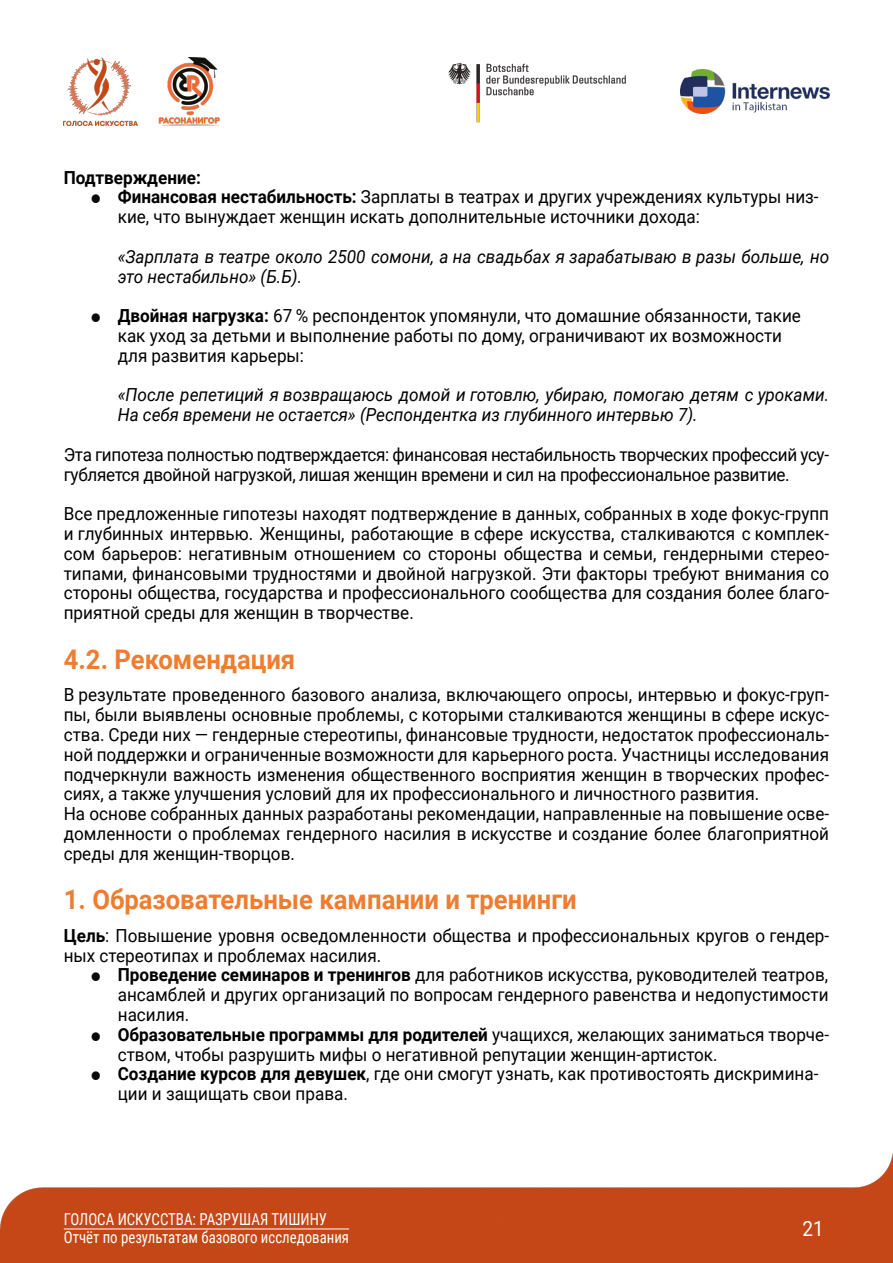
<style>
.page{position:relative;width:893px;height:1263px;background:#fff}
.page>*{position:absolute;margin:0;border:0;box-sizing:border-box;transform-origin:0 0}
.t1{font:700 27px "Roboto";color:#ed7d31;scale:.95 1}
.t2{font:21px "Roboto";color:#fff;scale:.9 1}
.t3{font:18px/19.8px "Roboto";color:#000;scale:.95 1}
.t4{font:italic 18px/19.8px "Roboto";color:#000;scale:.95 1}
.t5{font:18px/19.8px "Roboto";letter-spacing:-.02em;color:#000;scale:.95 1}
.t6{font:16.5px/17.9px "Roboto Condensed";color:#fff;scale:.9 1}
.s1{font-weight:700}
</style>
<div class="page">
<img style="left:0;top:1153px;width:893px;height:110px">
<hr style="left:64px;top:1228px;width:285px;height:1px;background:#fff">
<img style="left:448px;top:62px;width:178px;height:61px">
<img style="left:681px;top:69px;width:148px;height:45px">
<img style="left:158px;top:57px;width:62px;height:69px">
<img style="left:64px;top:58px;width:73px;height:67px">
<p class="t3" style="left:118px;top:167px;width:739px;text-indent:-54px"><span class="s1">Подтверждение:<br>Финансовая нестабильность:</span> Зарплаты в театрах и других учреждениях культуры низ&shy;кие, что вынуждает женщин искать дополнительные источники дохода:</p>
<p class="t4" style="left:118px;top:246px;width:750px">«Зарплата в театре около 2500 сомони, а на свадьбах я зарабатываю в разы больше, но это нестабильно» (Б.Б).</p>
<p class="t3" style="left:118px;top:305px;width:721px"><span class="s1">Двойная нагрузка:</span> 67 % респонденток упомянули, что домашние обязанности, такие как уход за детьми и выполнение работы по дому, ограничивают их возможности для развития карьеры:</p>
<p class="t4" style="left:118px;top:384px;width:750px">«После репетиций я возвращаюсь домой и готовлю, убираю, помогаю детям с уроками.<br>На себя времени не остается» (Респондентка из глубинного интервью 7).</p>
<p class="t5" style="left:64px;top:444px;width:807px">Эта гипотеза полностью подтверждается: финансовая нестабильность творческих профессий усу&shy;губляется двойной нагрузкой, лишая женщин времени и сил на профессиональное развитие.</p>
<p class="t3" style="left:64px;top:503px;width:807px;text-align:justify">Все предложенные гипотезы находят подтверждение в данных, собранных в ходе фокус-групп и глубинных интервью. Женщины, работающие в сфере искусства, сталкиваются с комплек&shy;сом барьеров: негативным отношением со стороны общества и семьи, гендерными стерео&shy;типами, финансовыми трудностями и двойной нагрузкой. Эти факторы требуют внимания со стороны общества, государства и профессионального сообщества для создания более благо&shy;приятной среды для женщин в творчестве.</p>
<h1 class="t1" style="left:64px;top:640px;width:245px">4.2. Рекомендация</h1>
<p class="t3" style="left:64px;top:684px;width:807px">В результате проведенного базового анализа, включающего опросы, интервью и фокус-груп&shy;пы, были выявлены основные проблемы, с которыми сталкиваются женщины в сфере искус&shy;ства. Среди них — гендерные стереотипы, финансовые трудности, недостаток профессиональ&shy;ной поддержки и ограниченные возможности для карьерного роста. Участницы исследования подчеркнули важность изменения общественного восприятия женщин в творческих профес&shy;сиях, а также улучшения условий для их профессионального и личностного развития.<br>На основе собранных данных разработаны рекомендации, направленные на повышение осве&shy;домленности о проблемах гендерного насилия в искусстве и создание более благоприятной среды для женщин-творцов.</p>
<h1 class="t1" style="left:64px;top:881px;width:541px">1. Образовательные кампании и тренинги</h1>
<p class="t3" style="left:64px;top:925px;width:807px"><span class="s1">Цель</span>: Повышение уровня осведомленности общества и профессиональных кругов о гендер&shy;ных стереотипах и проблемах насилия.</p>
<p class="t3" style="left:118px;top:964px;width:750px"><span class="s1">Проведение семинаров и тренингов</span> для работников искусства, руководителей театров, ансамблей и других организаций по вопросам гендерного равенства и недопустимости насилия.<br><span class="s1">Образовательные программы для родителей</span> учащихся, желающих заниматься творче&shy;ством, чтобы разрушить мифы о негативной репутации женщин-артисток.<br><span class="s1">Создание курсов для девушек</span>, где они смогут узнать, как противостоять дискримина&shy;ции и защищать свои права.</p>
<p class="t6" style="left:64px;top:1210px;width:318px">ГОЛОСА ИСКУССТВА: РАЗРУШАЯ ТИШИНУ<br>Отчёт по результатам базового исследования</p>
<p class="t2" style="left:803px;top:1214px;width:25px">21</p>
</div>
